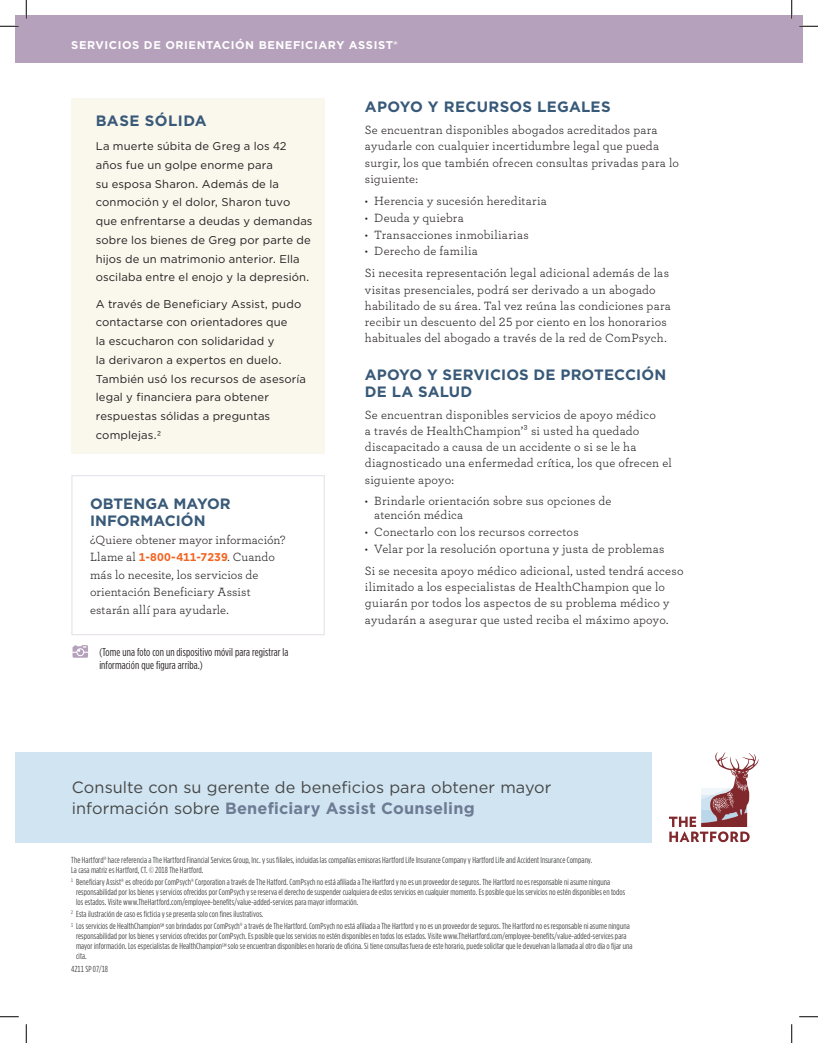
<style>
.page{position:relative;width:818px;height:1043px;background:#fff}
.page>*{position:absolute;margin:0;border:0;box-sizing:border-box;transform-origin:0 0}
.Body{font:16.25px/21.2px "Gotham";letter-spacing:.01em;color:#464747}
.Body-2{font:700 15px/16.2px "Gotham";letter-spacing:.01em;color:#385978}
.Body-3{font:700 15px "Gotham";letter-spacing:.03em;color:#385978}
.Body-4{font:12.5px/16.2px "Archer";letter-spacing:.015em;color:#231f20}
.Subhead{font:11.25px/18.8px "Gotham";letter-spacing:.01em;color:#231f20}
.t1{font:11.25px/13.5px "Gotham Condensed";letter-spacing:.005em;color:#231f20}
.t2{font:700 11.25px "Gotham";letter-spacing:.05em;color:#fff}
.t3{font:8.75px/10px "Gotham Condensed";letter-spacing:.01em;color:#464747}
.s1{font-family:"Gotham";font-weight:700;font-size:11.25px;color:#f36421}
.s2{font-weight:700;color:#6e7b94}
</style>
<div class="page">
<div style="left:15px;top:752px;width:636px;height:90px;background:#cde2f1"></div>
<svg style="left:669px;top:752px;width:89px;height:90px"></svg>
<div style="left:71px;top:475px;width:254px;height:160px;border:1px solid #e9e3eb"></div>
<svg style="left:72px;top:645px;width:16px;height:12px"></svg>
<div style="left:15px;top:15px;width:787px;height:47px;background:#b5a1bb"></div>
<div style="left:71px;top:98px;width:254px;height:356px;background:#faf7ed"></div>
<svg style="left:0;top:25px;width:19px;height:2px"></svg>
<svg style="left:799px;top:25px;width:19px;height:2px"></svg>
<svg style="left:0;top:1016px;width:19px;height:1px"></svg>
<svg style="left:799px;top:1016px;width:19px;height:1px"></svg>
<svg style="left:25px;top:0;width:2px;height:19px"></svg>
<svg style="left:25px;top:1024px;width:2px;height:18px"></svg>
<svg style="left:791px;top:0;width:1px;height:19px"></svg>
<svg style="left:791px;top:1024px;width:1px;height:18px"></svg>
<p class="t2" style="left:71px;top:37px;width:328px">SERVICIOS DE ORIENTACIÓN BENEFICIARY ASSIST®</p>
<p class="Body-3" style="left:96px;top:110px;width:112px">BASE SÓLIDA</p>
<p class="Subhead" style="left:96px;top:136px;width:218px">La muerte súbita de Greg a los 42 años fue un golpe enorme para<br>su esposa Sharon. Además de la conmoción y el dolor, Sharon tuvo que enfrentarse a deudas y demandas sobre los bienes de Greg por parte de hijos de un matrimonio anterior. Ella oscilaba entre el enojo y la depresión.</p>
<p class="Subhead" style="left:96px;top:294px;width:212px">A través de Beneficiary Assist, pudo contactarse con orientadores que<br>la escucharon con solidaridad y<br>la derivaron a expertos en duelo.<br>También usó los recursos de asesoría legal y financiera para obtener respuestas sólidas a preguntas complejas.2</p>
<p class="Body-2" style="left:90px;top:494px;width:142px;line-height:17.5px">OBTENGA MAYOR<br>INFORMACIÓN</p>
<p class="Body-4" style="left:90px;top:530px;width:197px;line-height:17.5px">¿Quiere obtener mayor información?<br>Llame al <span class="s1">1-800-411-7239</span>. Cuando más lo necesite, los servicios de orientación Beneficiary Assist estarán allí para ayudarle.</p>
<p class="t1" style="left:99px;top:645px;width:190px">(Tome una foto con un dispositivo móvil para registrar la información que figura arriba.)</p>
<p class="Body-2" style="left:365px;top:99px;width:247px">APOYO Y RECURSOS LEGALES</p>
<p class="Body-4" style="left:365px;top:121px;width:315px">Se encuentran disponibles abogados acreditados para ayudarle con cualquier incertidumbre legal que pueda surgir, los que también ofrecen consultas privadas para lo siguiente:</p>
<p class="Body-4" style="left:365px;top:192px;width:184px">• Herencia y sucesión hereditaria</p>
<p class="Body-4" style="left:365px;top:209px;width:100px">• Deuda y quiebra</p>
<p class="Body-4" style="left:365px;top:226px;width:165px">• Transacciones inmobiliarias</p>
<p class="Body-4" style="left:365px;top:242px;width:115px">• Derecho de familia</p>
<p class="Body-4" style="left:365px;top:264px;width:307px">Si necesita representación legal adicional además de las visitas presenciales, podrá ser derivado a un abogado habilitado de su área. Tal vez reúna las condiciones para recibir un descuento del 25 por ciento en los honorarios habituales del abogado a través de la red de ComPsych.</p>
<p class="Body-2" style="left:365px;top:367px;width:303px">APOYO Y SERVICIOS DE PROTECCIÓN<br>DE LA SALUD</p>
<p class="Body-4" style="left:365px;top:405px;width:308px">Se encuentran disponibles servicios de apoyo médico<br>a través de HealthChampion’³ si usted ha quedado discapacitado a causa de un accidente o si se le ha diagnosticado una enfermedad crítica, los que ofrecen el siguiente apoyo:</p>
<p class="Body-4" style="left:374px;top:494px;width:239px;line-height:13.8px;text-indent:-9px">• Brindarle orientación sobre sus opciones de atención médica</p>
<p class="Body-4" style="left:365px;top:523px;width:215px">• Conectarlo con los recursos correctos</p>
<p class="Body-4" style="left:365px;top:540px;width:301px">• Velar por la resolución oportuna y justa de problemas</p>
<p class="Body-4" style="left:365px;top:562px;width:320px">Si se necesita apoyo médico adicional, usted tendrá acceso ilimitado a los especialistas de HealthChampion que lo guiarán por todos los aspectos de su problema médico y ayudarán a asegurar que usted reciba el máximo apoyo.</p>
<p class="Body" style="left:72px;top:776px;width:481px">Consulte con su gerente de beneficios para obtener mayor información sobre <span class="s2">Beneficiary Assist Counseling</span></p>
<p class="t3" style="left:71px;top:854px;width:522px">The Hartford® hace referencia a The Hartford Financial Services Group, Inc. y sus filiales, incluidas las compañías emisoras Hartford Life Insurance Company y Hartford Life and Accident Insurance Company.<br>La casa matriz es Hartford, CT. © 2018 The Hartford.</p>
<p class="t3" style="left:76px;top:877px;width:551px;text-indent:-5px"><sup>1</sup> Beneficiary Assist® es ofrecido por ComPsych® Corporation a través de The Hatford. ComPsych no está afiliada a The Hartford y no es un proveedor de seguros. The Hartford no es responsable ni asume ninguna responsabilidad por los bienes y servicios ofrecidos por ComPsych y se reserva el derecho de suspender cualquiera de estos servicios en cualquier momento. Es posible que los servicios no estén disponibles en todos los estados. Visite www.TheHartford.com/employee-benefits/value-added-services para mayor información.</p>
<p class="t3" style="left:71px;top:909px;width:194px"><sup>2</sup> Esta ilustración de caso es ficticia y se presenta solo con fines ilustrativos.</p>
<p class="t3" style="left:76px;top:921px;width:558px;text-indent:-5px"><sup>3</sup> Los servicios de HealthChampion<sup>SM</sup> son brindados por ComPsych® a través de The Hartford. ComPsych no está afiliada a The Hartford y no es un proveedor de seguros. The Hartford no es responsable ni asume ninguna responsabilidad por los bienes y servicios ofrecidos por ComPsych. Es posible que los servicios no estén disponibles en todos los estados. Visite www.TheHartford.com/employee-benefits/value-added-services para mayor información. Los especialistas de HealthChampion<sup>SM</sup> solo se encuentran disponibles en horario de oficina. Si tiene consultas fuera de este horario, puede solicitar que le devuelvan la llamada al otro día o fijar una cita.</p>
<p class="t3" style="left:71px;top:963px;width:38px">4211 SP 07/18</p>
</div>
